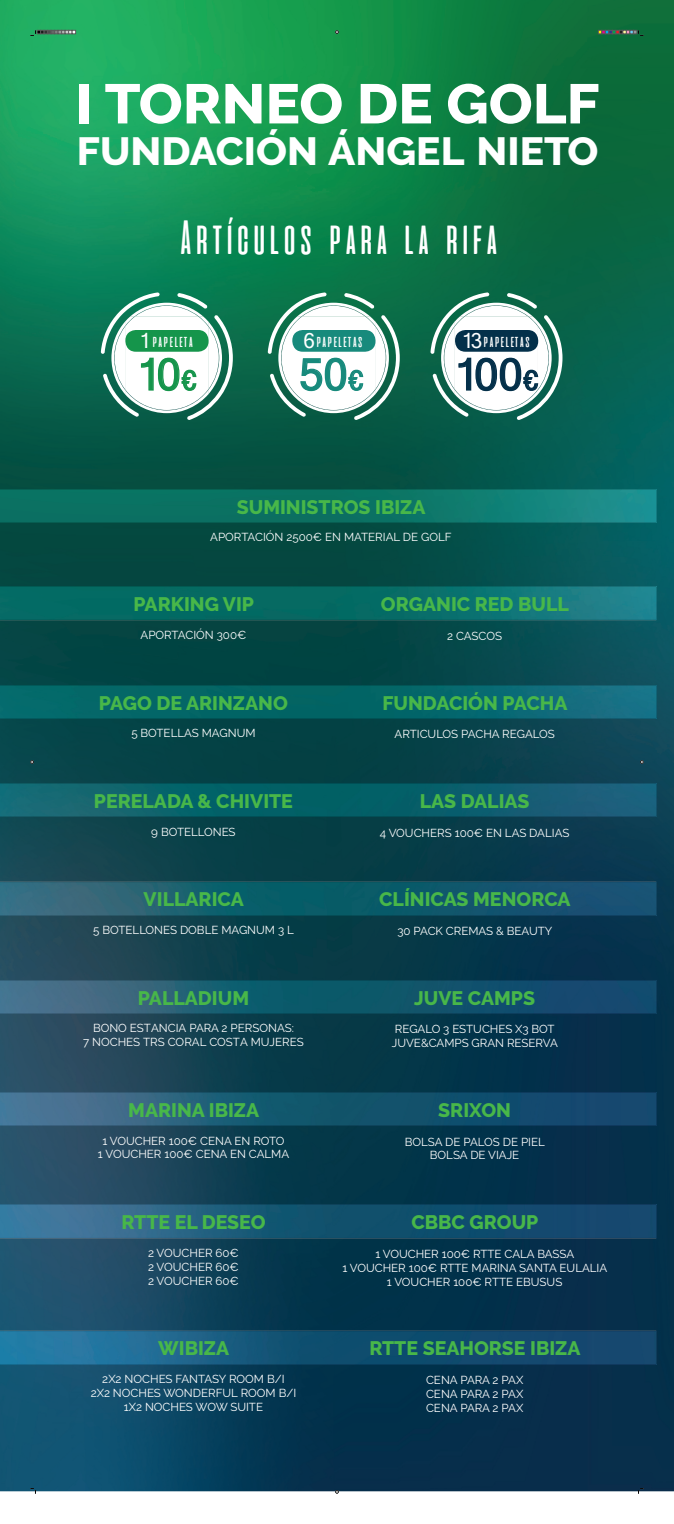
<style>
.page{position:relative;width:674px;height:1524px;background:#fff}
.page>*{position:absolute;margin:0;border:0;box-sizing:border-box;transform-origin:0 0}
.t1{font:800 55.62px "Raleway";color:#fff;scale:1.04 1}
.t2{font:47.83px "aliensandcows";letter-spacing:-.1em;color:#fff}
.t3{font:43.5px "Microsoft Sans Serif";color:#04304a}
.t4{font:43.5px "Microsoft Sans Serif";color:#15954b}
.t5{font:43.5px "Microsoft Sans Serif";color:#178a7c}
.t6{font:800 39.15px "Raleway";color:#fff;scale:1.04 1}
.t7{font:800 19.5px "Raleway";color:#48b749}
.t8{font:17.05px "aliensandcows";letter-spacing:-.1em;color:#fff}
.t9{font:11.55px/13.8px "Raleway";color:#fff;text-align:center}
.s1{font-family:"Microsoft Sans Serif";font-size:20.68px}
.s2{font-size:27px}
</style>
<div class="page">
<img style="left:0;top:0;width:673px;height:1494px">
<svg style="left:101px;top:292px;width:132px;height:128px"></svg>
<svg style="left:267px;top:292px;width:132px;height:128px"></svg>
<svg style="left:430px;top:292px;width:132px;height:128px"></svg>
<img style="left:0;top:489px;width:655px;height:34px">
<img style="left:0;top:587px;width:656px;height:33px">
<img style="left:0;top:685px;width:656px;height:33px">
<img style="left:0;top:783px;width:655px;height:34px">
<img style="left:0;top:882px;width:656px;height:33px">
<img style="left:0;top:980px;width:656px;height:33px">
<img style="left:0;top:1092px;width:655px;height:34px">
<img style="left:0;top:1204px;width:656px;height:34px">
<img style="left:0;top:1331px;width:656px;height:33px">
<svg style="left:30px;top:1488px;width:6px;height:5px"></svg>
<svg style="left:638px;top:1488px;width:5px;height:5px"></svg>
<svg style="left:30px;top:30px;width:46px;height:6px"></svg>
<svg style="left:598px;top:30px;width:45px;height:6px"></svg>
<h1 class="t1" style="left:75px;top:72px;width:505px">I TORNEO DE GOLF</h1>
<h3 class="t6" style="left:77px;top:129px;width:502px">FUNDACIÓN ÁNGEL NIETO</h3>
<h2 class="t2" style="left:176px;top:213px;width:327px">Artículos para la rifa</h2>
<h3 class="t8" style="left:139px;top:333px;width:56px"><span class="s1">1</span>papeleta</h3>
<h3 class="t8" style="left:303px;top:333px;width:62px"><span class="s1">6</span>papeletas</h3>
<h3 class="t8" style="left:461px;top:333px;width:71px"><span class="s1">13</span>papeletas</h3>
<h3 class="t4" style="left:137px;top:346px;width:62px">10<span class="s2">€</span></h3>
<h3 class="t5" style="left:299px;top:346px;width:66px">50<span class="s2">€</span></h3>
<h3 class="t3" style="left:454px;top:346px;width:86px">100<span class="s2">€</span></h3>
<h3 class="t7" style="left:236px;top:496px;width:190px">SUMINISTROS IBIZA</h3>
<p class="t9" style="left:210px;top:530px;width:243px">APORTACIÓN 2500€ EN MATERIAL DE GOLF</p>
<h3 class="t7" style="left:133px;top:593px;width:122px">PARKING VIP</h3>
<p class="t9" style="left:140px;top:628px;width:107px">APORTACIÓN 300€</p>
<h3 class="t7" style="left:99px;top:691px;width:190px">PAGO DE ARINZANO</h3>
<p class="t9" style="left:131px;top:726px;width:126px">5 BOTELLAS MAGNUM</p>
<h3 class="t7" style="left:94px;top:790px;width:200px">PERELADA &amp; CHIVITE</h3>
<p class="t9" style="left:151px;top:824px;width:86px">9 BOTELLONES</p>
<h3 class="t7" style="left:143px;top:888px;width:102px">VILLARICA</h3>
<p class="t9" style="left:93px;top:923px;width:202px">5 BOTELLONES DOBLE MAGNUM 3 L</p>
<h3 class="t7" style="left:138px;top:987px;width:113px">PALLADIUM</h3>
<p class="t9" style="left:83px;top:1021px;width:222px">BONO ESTANCIA PARA 2 PERSONAS:<br>7 NOCHES TRS CORAL COSTA MUJERES</p>
<h3 class="t7" style="left:128px;top:1099px;width:132px">MARINA IBIZA</h3>
<p class="t9" style="left:98px;top:1133px;width:193px">1 VOUCHER 100€ CENA EN ROTO<br>1 VOUCHER 100€ CENA EN CALMA</p>
<h3 class="t7" style="left:121px;top:1211px;width:145px">RTTE EL DESEO</h3>
<p class="t9" style="left:148px;top:1246px;width:92px;text-align:justify">2 VOUCHER 60€ 2 VOUCHER 60€ 2 VOUCHER 60€</p>
<h3 class="t7" style="left:158px;top:1337px;width:72px">WIBIZA</h3>
<p class="t9" style="left:91px;top:1372px;width:207px">2X2 NOCHES FANTASY ROOM B/I<br>2X2 NOCHES WONDERFUL ROOM B/I<br>1X2 NOCHES WOW SUITE</p>
<h3 class="t7" style="left:380px;top:593px;width:189px">ORGANIC RED BULL</h3>
<p class="t9" style="left:447px;top:629px;width:56px">2 CASCOS</p>
<h3 class="t7" style="left:382px;top:691px;width:186px">FUNDACIÓN PACHA</h3>
<p class="t9" style="left:394px;top:727px;width:161px">ARTICULOS PACHA REGALOS</p>
<h3 class="t7" style="left:419px;top:790px;width:111px">LAS DALIAS</h3>
<p class="t9" style="left:379px;top:825px;width:191px">4 VOUCHERS 100€ EN LAS DALIAS</p>
<h3 class="t7" style="left:379px;top:888px;width:193px">CLÍNICAS MENORCA</h3>
<p class="t9" style="left:397px;top:924px;width:156px">30 PACK CREMAS &amp; BEAUTY</p>
<h3 class="t7" style="left:414px;top:987px;width:122px">JUVE CAMPS</h3>
<p class="t9" style="left:391px;top:1022px;width:167px;text-align:left">REGALO 3 ESTUCHES X3 BOT<br>JUVE&amp;CAMPS GRAN RESERVA</p>
<h3 class="t7" style="left:438px;top:1099px;width:74px">SRIXON</h3>
<p class="t9" style="left:404px;top:1134px;width:141px">BOLSA DE PALOS DE PIEL<br>BOLSA DE VIAJE</p>
<h3 class="t7" style="left:411px;top:1211px;width:128px">CBBC GROUP</h3>
<p class="t9" style="left:342px;top:1247px;width:266px">1 VOUCHER 100€ RTTE CALA BASSA<br>1 VOUCHER 100€ RTTE MARINA SANTA EULALIA<br>1 VOUCHER 100€ RTTE EBUSUS</p>
<h3 class="t7" style="left:369px;top:1337px;width:212px">RTTE SEAHORSE IBIZA</h3>
<p class="t9" style="left:426px;top:1373px;width:99px;text-align:justify">CENA PARA 2 PAX CENA PARA 2 PAX CENA PARA 2 PAX</p>
</div>
